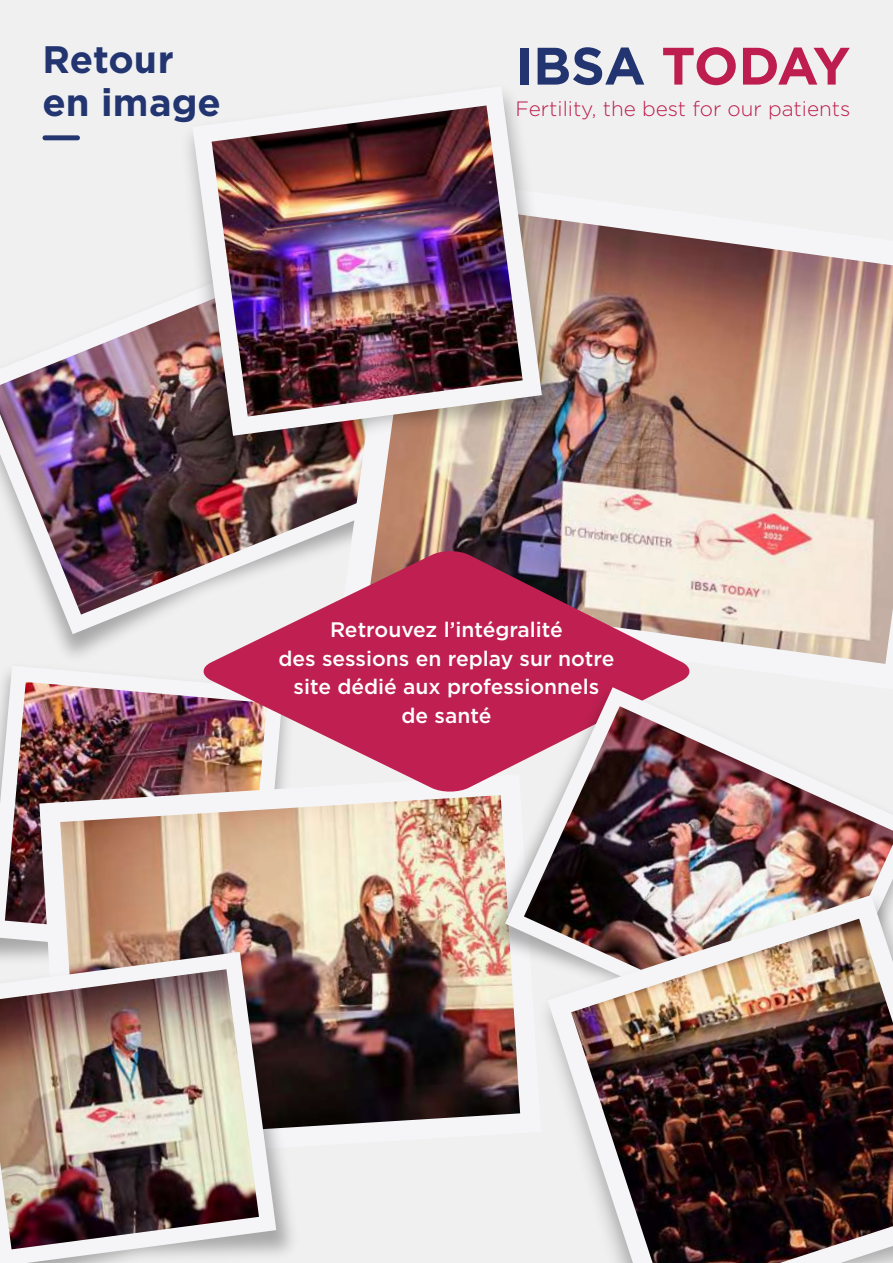
<style>
.page{position:relative;width:893px;height:1263px;background:#f0f0f0}
.page>*{position:absolute;margin:0;border:0;box-sizing:border-box;transform-origin:0 0}
.t1{font:700 52.65px "Gotham";letter-spacing:-.015em;color:#bd1e4f}
.t2{font:700 38.25px/43px "Gotham";color:#223571}
.t3{font:500 21px/28.5px "Gotham";color:#fff;text-align:center}
.t4{font:300 20.7px "Gotham";color:#bd1e4f}
.s1{color:#223571}
</style>
<div class="page">
<svg style="left:50px;top:615px;width:106px;height:19px"></svg>
<img style="left:0;top:327px;width:341px;height:288px">
<img style="left:375px;top:225px;width:518px;height:425px">
<div style="left:43px;top:135px;width:37px;height:5px;background:#23366f;border-radius:2px"></div>
<svg style="left:0;top:666px;width:201px;height:260px"></svg>
<img style="left:5px;top:682px;width:196px;height:244px">
<img style="left:39px;top:774px;width:287px;height:152px">
<img style="left:60px;top:795px;width:390px;height:331px">
<img style="left:0;top:926px;width:324px;height:328px">
<svg style="left:0;top:952px;width:276px;height:311px"></svg>
<img style="left:0;top:969px;width:259px;height:280px">
<img style="left:143px;top:136px;width:452px;height:362px">
<img style="left:192px;top:93px;width:350px;height:343px">
<img style="left:212px;top:105px;width:311px;height:311px">
<svg style="left:201px;top:550px;width:491px;height:243px;fill:#bf2051"></svg>
<img style="left:450px;top:650px;width:437px;height:468px">
<svg style="left:505px;top:687px;width:382px;height:164px"></svg>
<img style="left:524px;top:706px;width:369px;height:145px">
<img style="left:490px;top:851px;width:403px;height:267px">
<img style="left:547px;top:895px;width:346px;height:223px">
<img style="left:571px;top:919px;width:322px;height:344px">
<h2 class="t2" style="left:43px;top:38px;width:180px">Retour en image</h2>
<h1 class="t1" style="left:515px;top:31px;width:336px"><span class="s1">IBSA</span> TODAY</h1>
<p class="t4" style="left:515px;top:96px;width:336px">Fertility, the best for our patients</p>
<p class="t3" style="left:278px;top:615px;width:338px">Retrouvez l’intégralité<br>des sessions en replay sur notre site dédié aux professionnels de santé</p>
</div>
